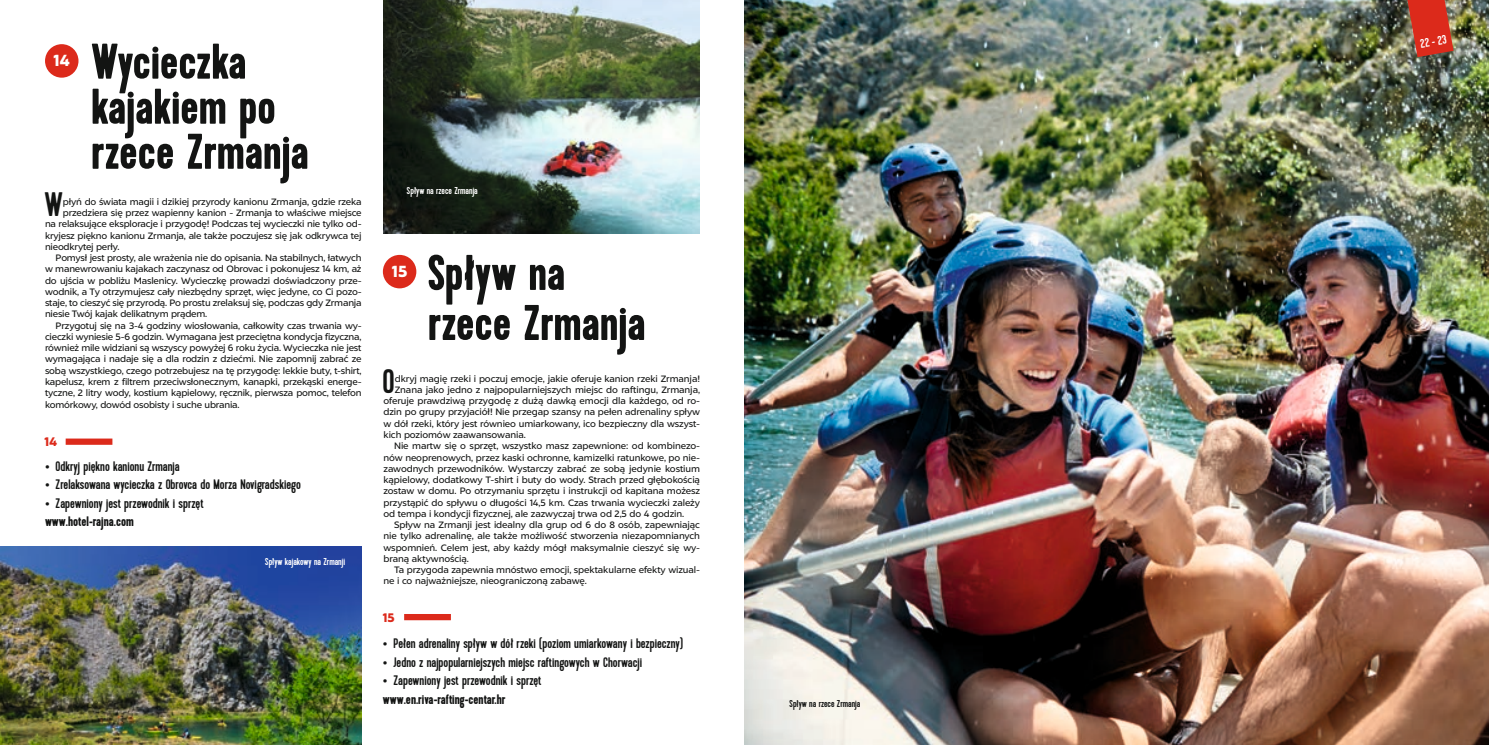
<style>
.page{position:relative;width:1489px;height:745px;background:#fff}
.page>*{position:absolute;margin:0;border:0;box-sizing:border-box;transform-origin:0 0}
.t1{font:700 50px/45px "Kapra";color:#131413}
.t2{font:33.88px "Kapra";color:#131413}
.t3{font:900 16.25px "Liszt FY";color:#fff}
.t4{font:13.75px/18.5px "Kapra";color:#131413}
.t5{font:12.5px "Kapra";color:#fff}
.t6{font:900 12.5px "Liszt FY";color:#dc2a1b}
.t7{font:10px "Kapra";color:#fff}
.t8{font:10px "Kapra";color:#131413}
.t9{font:9.38px "Liszt FY";letter-spacing:-.02em;color:#131413}
.s1{font-family:"Liszt FY";font-weight:900}
.s2{font-weight:700}
</style>
<div class="page">
<img style="left:744px;top:0;width:744px;height:744px">
<svg style="left:1407px;top:0;width:46px;height:57px;background:#c63e2d"></svg>
<img style="left:0;top:546px;width:361px;height:198px">
<img style="left:383px;top:0;width:316px;height:233px">
<div style="left:66px;top:438px;width:46px;height:6px;background:#dc2a1b"></div>
<div style="left:404px;top:613px;width:47px;height:6px;background:#dc2a1b"></div>
<div style="left:383px;top:255px;width:33px;height:33px;background:#dc2a1b;border-radius:50%"></div>
<div style="left:45px;top:44px;width:33px;height:34px;background:#dc2a1b;border-radius:50%"></div>
<h3 class="t3" style="left:53px;top:50px;width:18px">14</h3>
<h1 class="t1" style="left:91px;top:40px;width:219px">Wycieczka kajakiem po rzece Zrmanja</h1>
<h2 class="t2" style="left:44px;top:185px;width:20px">W</h2>
<p class="t9" style="left:63px;top:196px;width:300px">płyń do świata magii i dzikiej przyrody kanionu Zrmanja, gdzie rzeka</p>
<p class="t9" style="left:63px;top:207px;width:300px">przedziera się przez wapienny kanion - Zrmanja to właściwe miejsce</p>
<p class="t9" style="left:45px;top:218px;width:318px">na relaksujące eksploracje i przygodę! Podczas tej wycieczki nie tylko od-</p>
<p class="t9" style="left:45px;top:229px;width:318px">kryjesz piękno kanionu Zrmanja, ale także poczujesz się jak odkrywca tej</p>
<p class="t9" style="left:45px;top:241px;width:76px">nieodkrytej perły.</p>
<p class="t9" style="left:56px;top:252px;width:307px">Pomysł jest prosty, ale wrażenia nie do opisania. Na stabilnych, łatwych</p>
<p class="t9" style="left:45px;top:263px;width:318px">w manewrowaniu kajakach zaczynasz od Obrovac i pokonujesz 14 km, aż</p>
<p class="t9" style="left:45px;top:274px;width:318px">do ujścia w pobliżu Maslenicy. Wycieczkę prowadzi doświadczony prze-</p>
<p class="t9" style="left:45px;top:286px;width:318px">wodnik, a Ty otrzymujesz cały niezbędny sprzęt, więc jedyne, co Ci pozo-</p>
<p class="t9" style="left:45px;top:297px;width:318px">staje, to cieszyć się przyrodą. Po prostu zrelaksuj się, podczas gdy Zrmanja</p>
<p class="t9" style="left:45px;top:308px;width:164px">niesie Twój kajak delikatnym prądem.</p>
<p class="t9" style="left:56px;top:319px;width:307px">Przygotuj się na 3-4 godziny wiosłowania, całkowity czas trwania wy-</p>
<p class="t9" style="left:45px;top:331px;width:318px">cieczki wyniesie 5-6 godzin. Wymagana jest przeciętna kondycja fizyczna,</p>
<p class="t9" style="left:45px;top:342px;width:318px">również mile widziani są wszyscy powyżej 6 roku życia. Wycieczka nie jest</p>
<p class="t9" style="left:45px;top:353px;width:318px">wymagająca i nadaje się a dla rodzin z dziećmi. Nie zapomnij zabrać ze</p>
<p class="t9" style="left:45px;top:364px;width:318px">sobą wszystkiego, czego potrzebujesz na tę przygodę: lekkie buty, t-shirt,</p>
<p class="t9" style="left:45px;top:376px;width:318px">kapelusz, krem z filtrem przeciwsłonecznym, kanapki, przekąski energe-</p>
<p class="t9" style="left:45px;top:387px;width:318px">tyczne, 2 litry wody, kostium kąpielowy, ręcznik, pierwsza pomoc, telefon</p>
<p class="t9" style="left:45px;top:398px;width:196px">komórkowy, dowód osobisty i suche ubrania.</p>
<h3 class="t6" style="left:44px;top:434px;width:14px">14</h3>
<h3 class="t4" style="left:45px;top:457px;width:136px"><span class="s1">•</span> Odkryj piękno kanionu Zrmanja</h3>
<h3 class="t4" style="left:45px;top:475px;width:257px"><span class="s1">•</span> Zrelaksowana wycieczka z Obrovca do Morza Novigradskiego</h3>
<h3 class="t4" style="left:45px;top:494px;width:160px"><span class="s1">•</span> Zapewniony jest przewodnik i sprzęt <span class="s2">www.hotel-rajna.com</span></h3>
<p class="t7" style="left:265px;top:555px;width:81px">Spływ kajakowy na Zrmanji</p>
<p class="t7" style="left:407px;top:184px;width:72px">Spływ na rzece Zrmanja</p>
<h3 class="t3" style="left:392px;top:261px;width:17px">15</h3>
<h1 class="t1" style="left:428px;top:249px;width:219px;line-height:50px">Spływ na rzece Zrmanja</h1>
<h2 class="t2" style="left:382px;top:361px;width:14px">O</h2>
<p class="t9" style="left:394px;top:372px;width:307px">dkryj magię rzeki i poczuj emocje, jakie oferuje kanion rzeki Zrmanja!</p>
<p class="t9" style="left:394px;top:384px;width:307px">Znana jako jedno z najpopularniejszych miejsc do raftingu, Zrmanja,</p>
<p class="t9" style="left:383px;top:395px;width:318px">oferuje prawdziwą przygodę z dużą dawką emocji dla każdego, od ro-</p>
<p class="t9" style="left:383px;top:406px;width:318px">dzin po grupy przyjaciół! Nie przegap szansy na pełen adrenaliny spływ</p>
<p class="t9" style="left:383px;top:417px;width:318px">w dół rzeki, który jest równieo umiarkowany, ico bezpieczny dla wszyst-</p>
<p class="t9" style="left:383px;top:429px;width:144px">kich poziomów zaawansowania.</p>
<p class="t9" style="left:394px;top:440px;width:307px">Nie martw się o sprzęt, wszystko masz zapewnione: od kombinezo-</p>
<p class="t9" style="left:383px;top:451px;width:318px">nów neoprenowych, przez kaski ochronne, kamizelki ratunkowe, po nie-</p>
<p class="t9" style="left:383px;top:462px;width:318px">zawodnych przewodników. Wystarczy zabrać ze sobą jedynie kostium</p>
<p class="t9" style="left:383px;top:474px;width:318px">kąpielowy, dodatkowy T-shirt i buty do wody. Strach przed głębokością</p>
<p class="t9" style="left:383px;top:485px;width:318px">zostaw w domu. Po otrzymaniu sprzętu i instrukcji od kapitana możesz</p>
<p class="t9" style="left:383px;top:496px;width:318px">przystąpić do spływu o długości 14,5 km. Czas trwania wycieczki zależy</p>
<p class="t9" style="left:383px;top:507px;width:302px">od tempa i kondycji fizycznej, ale zazwyczaj trwa od 2,5 do 4 godzin.</p>
<p class="t9" style="left:394px;top:519px;width:307px">Spływ na Zrmanji jest idealny dla grup od 6 do 8 osób, zapewniając</p>
<p class="t9" style="left:383px;top:530px;width:318px">nie tylko adrenalinę, ale także możliwość stworzenia niezapomnianych</p>
<p class="t9" style="left:383px;top:541px;width:318px">wspomnień. Celem jest, aby każdy mógł maksymalnie cieszyć się wy-</p>
<p class="t9" style="left:383px;top:552px;width:87px">braną aktywnością.</p>
<p class="t9" style="left:394px;top:564px;width:307px">Ta przygoda zapewnia mnóstwo emocji, spektakularne efekty wizual-</p>
<p class="t9" style="left:383px;top:575px;width:205px">ne i co najważniejsze, nieograniczoną zabawę.</p>
<h3 class="t6" style="left:383px;top:609px;width:13px">15</h3>
<h3 class="t4" style="left:383px;top:634px;width:302px"><span class="s1">•</span> Pełen adrenaliny spływ w dół rzeki (poziom umiarkowany i bezpieczny)</h3>
<h3 class="t4" style="left:383px;top:652px;width:261px"><span class="s1">•</span> Jedno z najpopularniejszych miejsc raftingowych w Chorwacji</h3>
<h3 class="t4" style="left:383px;top:671px;width:160px"><span class="s1">•</span> Zapewniony jest przewodnik i sprzęt <span class="s2">www.en.riva-rafting-centar.hr</span></h3>
<p class="t8" style="left:789px;top:697px;width:72px">Spływ na rzece Zrmanja</p>
<h3 class="t5" style="left:1419px;top:36px;width:28px;rotate:-10deg">22 - 23</h3>
</div>
